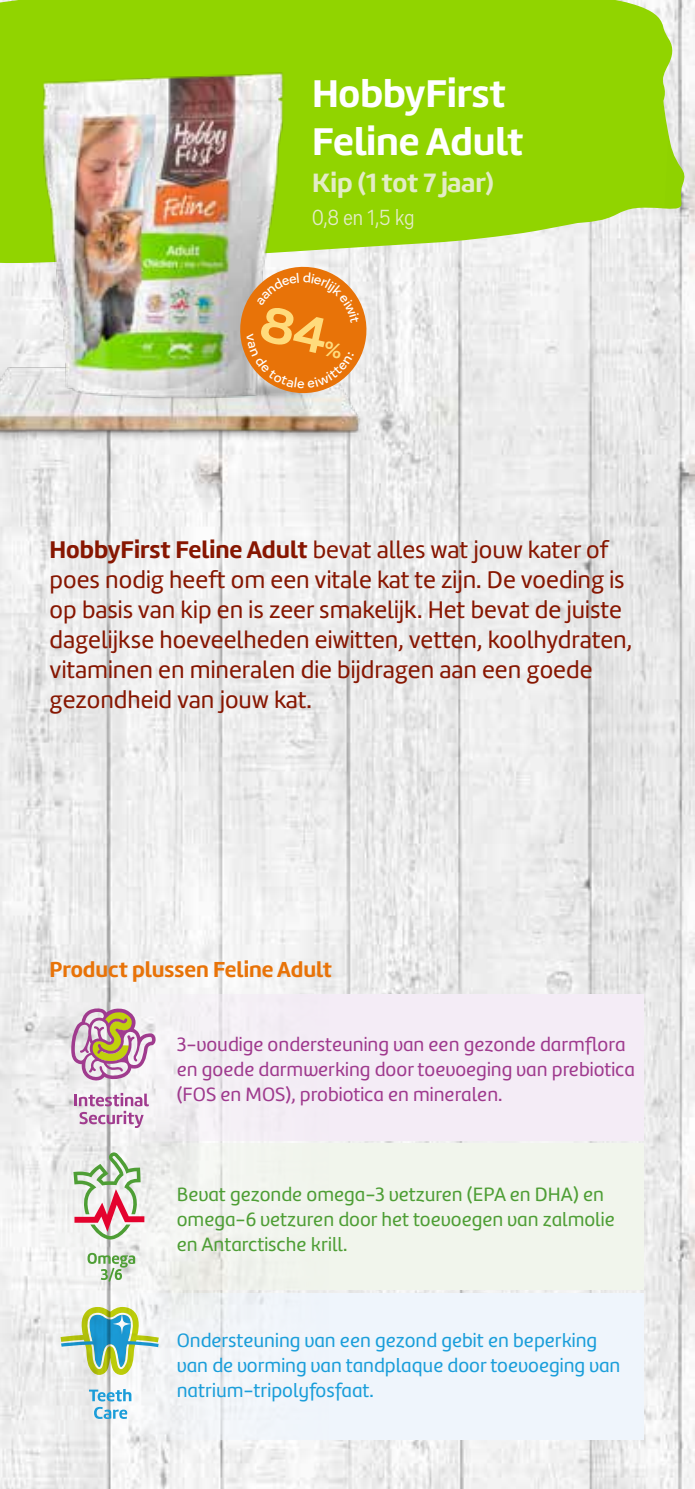
<style>
.page{position:relative;width:695px;height:1489px;background:#fff}
.page>*{position:absolute;margin:0;border:0;box-sizing:border-box;transform-origin:0 0}
.t1{font:700 40px/48px "Marine";color:#fff}
.t2{font:700 27.5px "Marine";color:#e3ecc6}
.t3{font:25px/30px "Marine";color:#871601}
.t4{font:700 22.5px "Marine";color:#e87308}
.t5{font:22.5px "Vito Condensed";color:#e3ecc6}
.t6{font:20px/25px "Marine UP Regular";color:#9f3a8e}
.t7{font:20px/25px "Marine UP Regular";color:#1a9eda}
.t8{font:20px/25px "Marine UP Regular";color:#4e9e35}
.s1{font-weight:700}
</style>
<div class="page">
<img style="left:0;top:325px;width:694px;height:1163px">
<svg style="left:0;top:0;width:652px;height:325px;fill:#91d400"></svg>
<img style="left:0;top:310px;width:375px;height:161px">
<img style="left:0;top:28px;width:348px;height:409px">
<img style="left:652px;top:0;width:42px;height:441px">
<div style="left:51px;top:993px;width:592px;height:147px;background:#f4ecf6"></div>
<div style="left:51px;top:1143px;width:592px;height:146px;background:#f1f5ec"></div>
<div style="left:51px;top:1292px;width:592px;height:147px;background:#eff5fc"></div>
<svg style="left:74px;top:1092px;width:75px;height:35px"></svg>
<svg style="left:71px;top:1007px;width:85px;height:73px"></svg>
<svg style="left:87px;top:1252px;width:48px;height:29px"></svg>
<svg style="left:73px;top:1152px;width:71px;height:87px"></svg>
<svg style="left:89px;top:1388px;width:42px;height:30px"></svg>
<svg style="left:61px;top:1306px;width:98px;height:68px"></svg>
<svg style="left:113px;top:1313px;width:18px;height:21px"></svg>
<svg style="left:234px;top:260px;width:138px;height:139px"></svg>
<h1 class="t1" style="left:312px;top:69px;width:213px">HobbyFirst<br>Feline Adult</h1>
<p class="t2" style="left:312px;top:165px;width:183px">Kip (1 tot 7 jaar)</p>
<p class="t5" style="left:312px;top:205px;width:104px">0,8 en 1,5 kg</p>
<p class="t3" style="left:50px;top:534px;width:584px"><span class="s1">HobbyFirst Feline Adult</span> bevat alles wat jouw kater of poes nodig heeft om een vitale kat te zijn. De voeding is op basis van kip en is zeer smakelijk. Het bevat de juiste dagelijkse hoeveelheden eiwitten, vetten, koolhydraten, vitaminen en mineralen die bijdragen aan een goede gezondheid van jouw kat.</p>
<p class="t4" style="left:50px;top:955px;width:284px">Product plussen Feline Adult</p>
<p class="t6" style="left:177px;top:1031px;width:459px">3-voudige ondersteuning van een gezonde darmflora en goede darmwerking door toevoeging van prebiotica (FOS en MOS), probiotica en mineralen.</p>
<p class="t8" style="left:177px;top:1181px;width:439px">Bevat gezonde omega-3 vetzuren (EPA en DHA) en omega-6 vetzuren door het toevoegen van zalmolie en Antarctische krill.</p>
<p class="t7" style="left:177px;top:1327px;width:445px">Ondersteuning van een gezond gebit en beperking van de vorming van tandplaque door toevoeging van natrium-tripolyfosfaat.</p>
</div>
